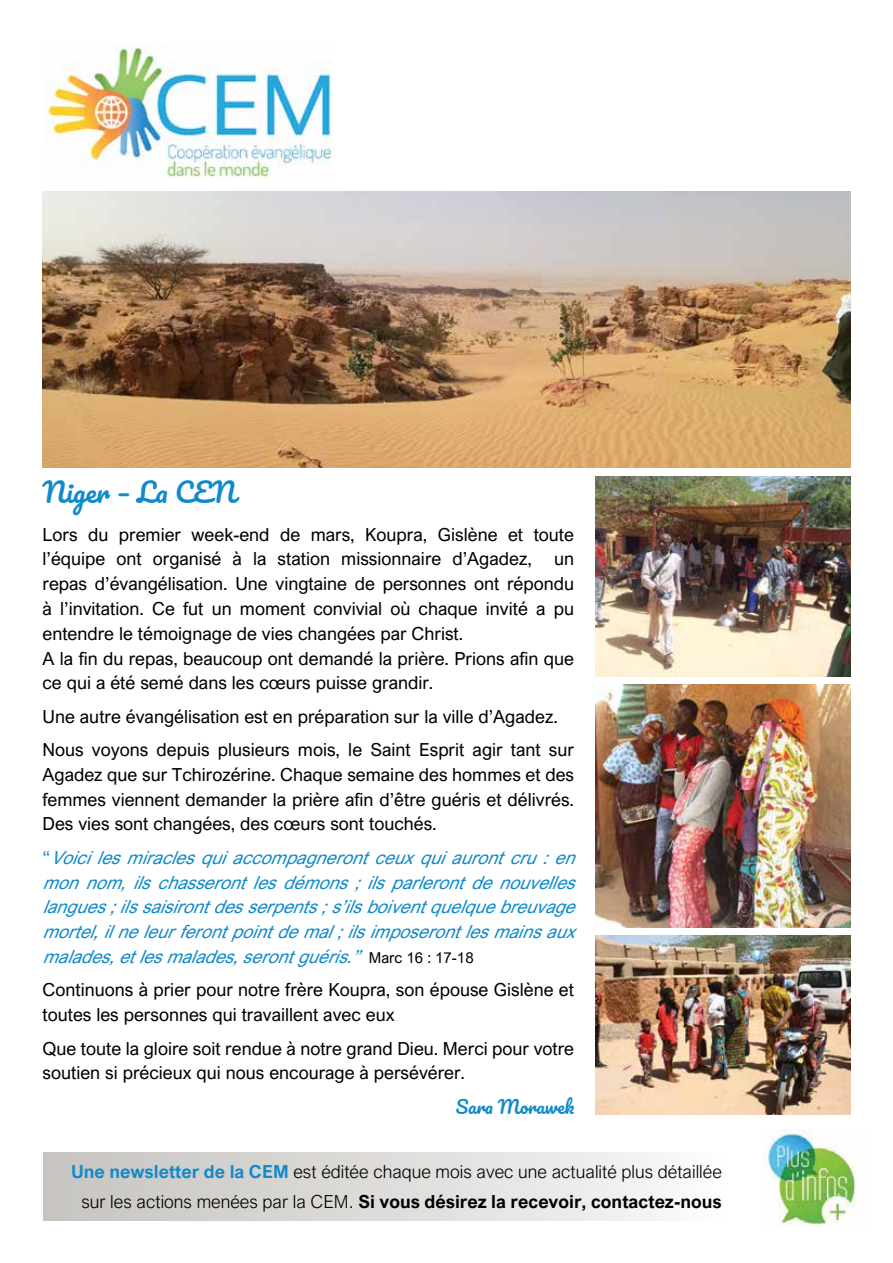
<style>
.page{position:relative;width:893px;height:1263px;background:#fff}
.page>*{position:absolute;margin:0;border:0;box-sizing:border-box;transform-origin:0 0}
.t1{font:27px "Pacifico";color:#118acb}
.t2{font:18px/24.8px "Arial Nova";color:#000}
.t3{font:italic 18px/24.8px "Arial Nova";color:#118acb;text-align:justify}
.t4{font:300 18px/30px "Arial Nova";color:#000;text-align:center}
.t5{font:18px "Pacifico";color:#118acb}
.s1{font-style:normal}
.s2{font-style:normal;font-size:15px;color:#000}
.s3{font-weight:700;color:#118acb}
.s4{font-weight:700}
</style>
<div class="page">
<img style="left:46px;top:45px;width:286px;height:133px">
<img style="left:43px;top:191px;width:807px;height:277px">
<img style="left:761px;top:1129px;width:104px;height:98px">
<div style="left:44px;top:1152px;width:678px;height:68px;background:linear-gradient(to right,#c5c2be,#faf9f8)"></div>
<img style="left:595px;top:476px;width:255px;height:200px">
<img style="left:595px;top:685px;width:255px;height:242px">
<img style="left:595px;top:935px;width:255px;height:179px">
<h1 class="t1" style="left:43px;top:478px;width:195px">Niger – La CEN</h1>
<p class="t2" style="left:43px;top:522px;width:533px">Lors du premier week-end de mars, Koupra, Gislène et toute l’équipe ont organisé à la station missionnaire d’Agadez, un repas d’évangélisation. Une vingtaine de personnes ont répondu à l’invitation. Ce fut un moment convivial où chaque invité a pu entendre le témoignage de vies changées par Christ.<br>A la fin du repas, beaucoup ont demandé la prière. Prions afin que ce qui a été semé dans les cœurs puisse grandir.</p>
<p class="t2" style="left:43px;top:700px;width:533px;line-height:33.3px">Une autre évangélisation est en préparation sur la ville d’Agadez.<br>Nous voyons depuis plusieurs mois, le Saint Esprit agir tant sur</p>
<p class="t2" style="left:43px;top:762px;width:533px;text-align:justify">Agadez que sur Tchirozérine. Chaque semaine des hommes et des femmes viennent demander la prière afin d’être guéris et délivrés.<br>Des vies sont changées, des cœurs sont touchés.</p>
<p class="t3" style="left:43px;top:845px;width:541px"><span class="s1">“</span> Voicilesmiraclesquiaccompagnerontceuxquiaurontcru :en monnom,ilschasserontlesdémons ;ilsparlerontdenouvelles langues ;ilssaisirontdesserpents ;s’ilsboiventquelquebreuvage mortel,ilneleurferontpointdemal ;ilsimposerontlesmainsaux malades,etlesmalades,serontguéris.” <span class="s2">M a r c 1 6 : 1 7 - 1 8</span></p>
<p class="t2" style="left:43px;top:977px;width:533px">Continuons à prier pour notre frère Koupra, son épouse Gislène et toutes les personnes qui travaillent avec eux</p>
<p class="t2" style="left:43px;top:1036px;width:533px">Que toute la gloire soit rendue à notre grand Dieu. Merci pour votre soutien si précieux qui nous encourage à persévérer.</p>
<p class="t5" style="left:456px;top:1097px;width:120px">Sara Morawek</p>
<p class="t4" style="left:71px;top:1156px;width:652px"><span class="s3">Une newsletter de la CEM</span> est éditée chaque mois avec une actualité plus détaillée sur les actions menées par la CEM. <span class="s4">Si vous désirez la recevoir, contactez-nous</span></p>
</div>
